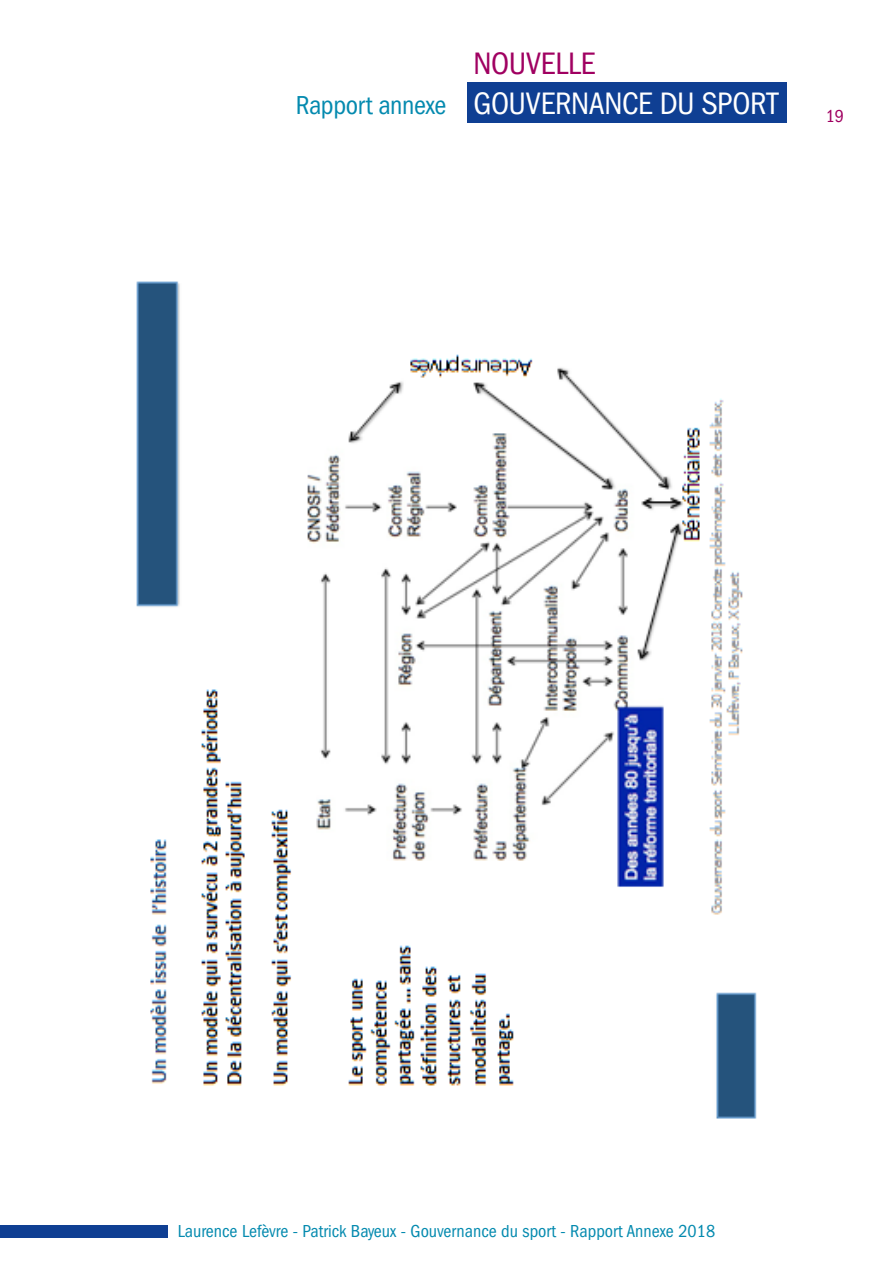
<style>
.page{position:relative;width:893px;height:1263px;background:#fff}
.page>*{position:absolute;margin:0;border:0;box-sizing:border-box;transform-origin:0 0}
.t1{font:condensed 32.1px "ITC Franklin Gothic Std";letter-spacing:-.01em;color:#fff}
.t2{font:condensed 32.1px "ITC Franklin Gothic Std";letter-spacing:-.005em;color:#a00061}
.t3{font:condensed 26.85px "ITC Franklin Gothic Std";letter-spacing:-.015em;color:#048aaf}
.t4{font:condensed 18px "ITC Franklin Gothic Std";color:#048aaf}
.t5{font:condensed 18px "ITC Franklin Gothic Std";color:#a00061}
</style>
<div class="page">
<div style="left:467px;top:82px;width:320px;height:40px;background:#0f3f93"></div>
<div style="left:0;top:1225px;width:167px;height:12px;background:#0f3f93"></div>
<img style="left:136px;top:281px;width:621px;height:838px">
<h2 class="t3" style="left:296px;top:90px;width:152px">Rapport annexe</h2>
<h1 class="t2" style="left:473px;top:46px;width:124px">NOUVELLE</h1>
<h1 class="t1" style="left:473px;top:85px;width:306px">GOUVERNANCE DU SPORT</h1>
<p class="t5" style="left:826px;top:106px;width:20px">19</p>
<p class="t4" style="left:178px;top:1221px;width:539px">Laurence Lefèvre - Patrick Bayeux - Gouvernance du sport - Rapport Annexe 2018</p>
</div>
